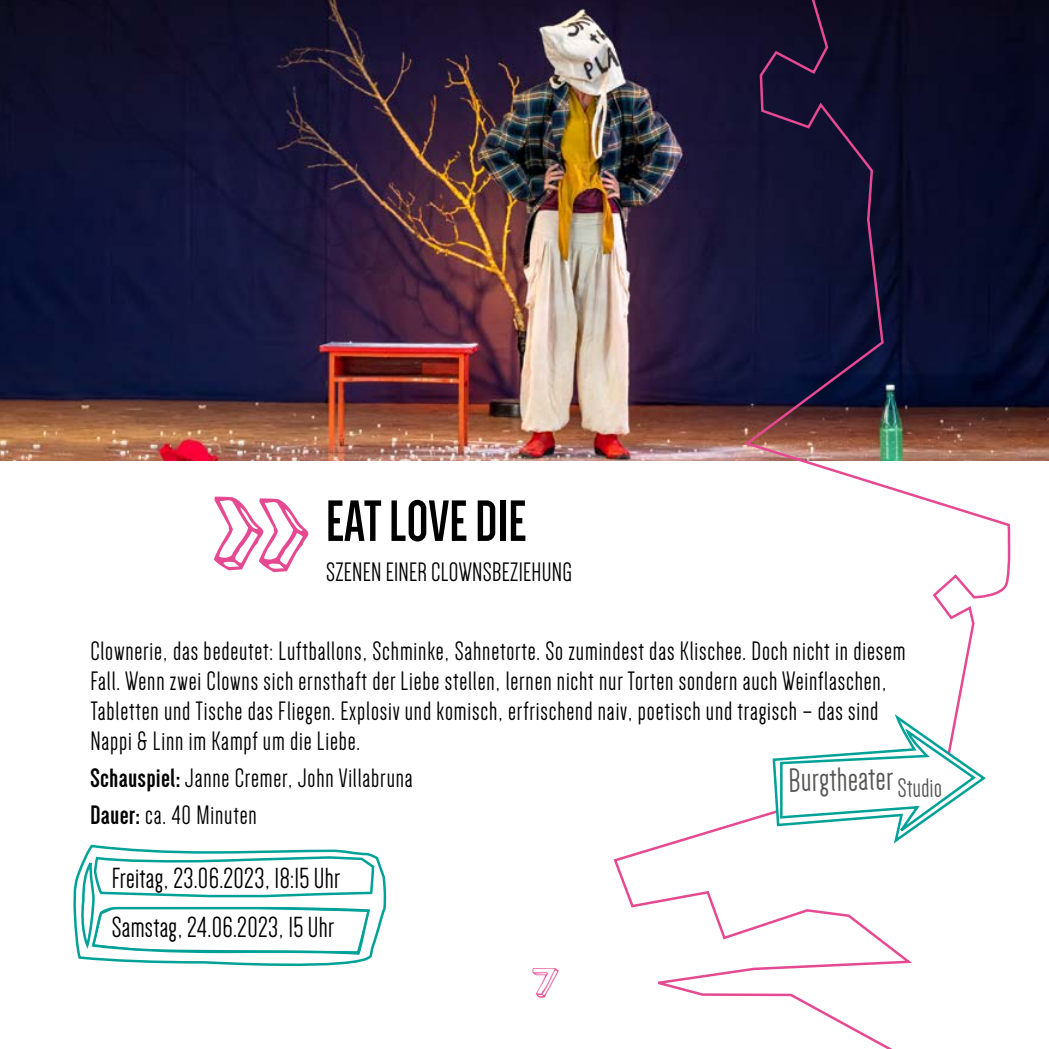
<style>
.page{position:relative;width:1049px;height:1049px;background:#fff}
.page>*{position:absolute;margin:0;border:0;box-sizing:border-box;transform-origin:0 0}
.t1{font:180px "Neo Retro Draw";color:#e54991}
.t2{font:700 60px "Dense";letter-spacing:.01em;color:#000}
.t3{font:45px "Neo Retro Draw";color:#e54991}
.t4{font:35px "Dense";color:#565655}
.t5{font:30px/49.2px "Dense";letter-spacing:.01em;color:#000}
.t6{font:27.5px/30px "Dense";letter-spacing:.03em;color:#000}
.t7{font:27.5px "Dense";letter-spacing:.01em;color:#000}
.s1{font-weight:700}
</style>
<div class="page">
<img style="left:0;top:0;width:612px;height:461px">
<svg style="left:612px;top:0;width:437px;height:1049px"></svg>
<svg style="left:771px;top:711px;width:217px;height:135px"></svg>
<svg style="left:73px;top:844px;width:314px;height:122px"></svg>
<h1 class="t1" style="left:206px;top:429px;width:111px">»</h1>
<h2 class="t2" style="left:326px;top:492px;width:202px">EAT LOVE DIE</h2>
<p class="t7" style="left:326px;top:558px;width:247px">SZENEN EINER CLOWNSBEZIEHUNG</p>
<p class="t6" style="left:90px;top:636px;width:817px">Clownerie, das bedeutet: Luftballons, Schminke, Sahnetorte. So zumindest das Klischee. Doch nicht in diesem Fall. Wenn zwei Clowns sich ernsthaft der Liebe stellen, lernen nicht nur Torten sondern auch Weinflaschen, Tabletten und Tische das Fliegen. Explosiv und komisch, erfrischend naiv, poetisch und tragisch – das sind Nappi &amp; Linn im Kampf um die Liebe.</p>
<p class="t6" style="left:90px;top:759px;width:324px;line-height:37px"><span class="s1">Schauspiel:</span> Janne Cremer, John Villabruna<br><span class="s1">Dauer:</span> ca. 40 Minuten</p>
<p class="t4" style="left:788px;top:763px;width:154px;rotate:-1deg">Burgtheater<sub>Studio</sub></p>
<p class="t5" style="left:112px;top:853px;width:230px">Freitag, 23.06.2023, 18:15 Uhr<br>Samstag, 24.06.2023, 15 Uhr</p>
<h3 class="t3" style="left:530px;top:957px;width:32px">7</h3>
</div>
